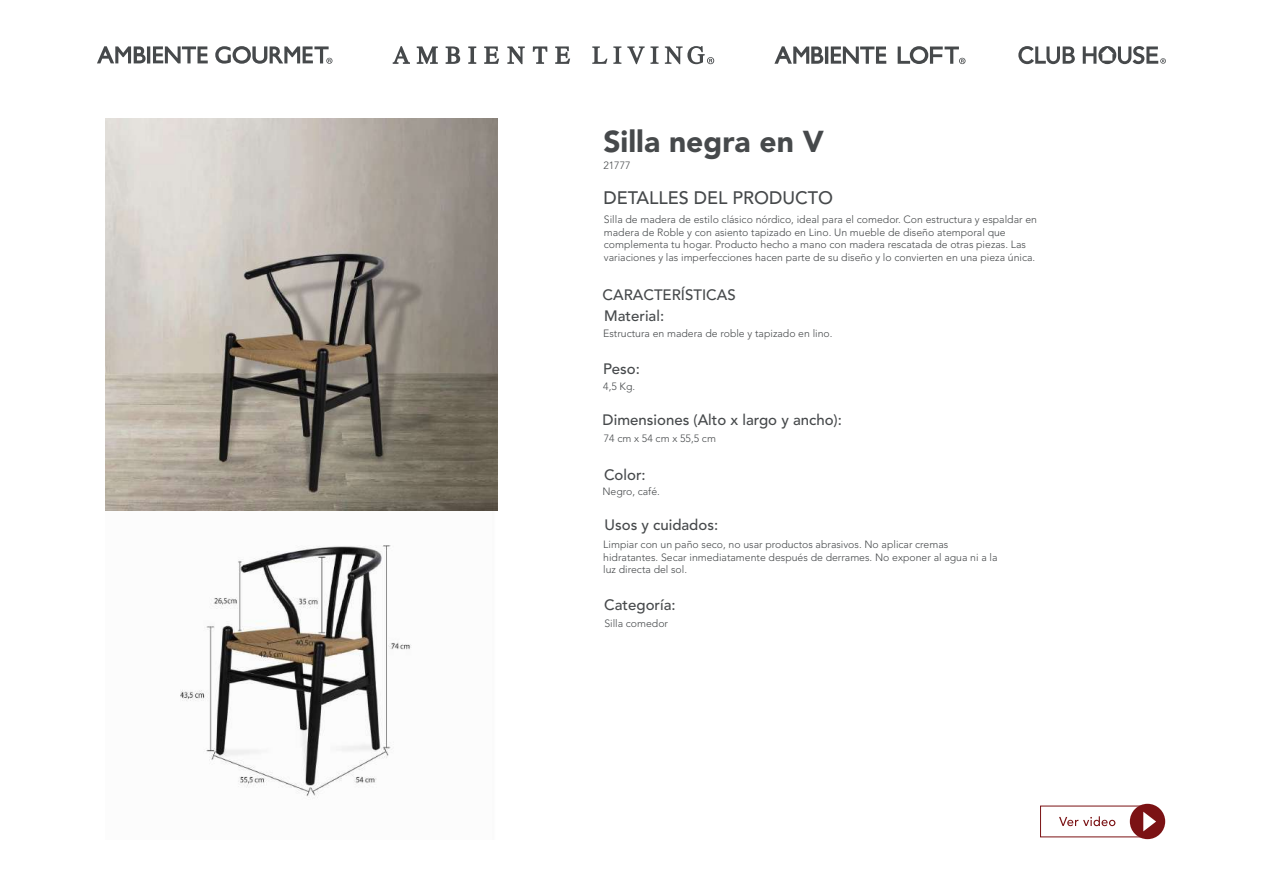
<style>
.page{position:relative;width:1263px;height:893px;background:#fff}
.page>*{position:absolute;margin:0;border:0;box-sizing:border-box;transform-origin:0 0}
.t1{font:900 30px "Avenir LT Std";color:#46494b}
.t2{font:500 18px "Avenir LT Std";color:#46494b}
.t3{font:500 15px "Avenir LT Std";color:#46494b}
.t4{font:300 10.5px/12.6px "Avenir LT Std";color:#46494b}
</style>
<div class="page">
<img style="left:180px;top:545px;width:231px;height:253px">
<svg style="left:97px;top:46px;width:49px;height:17px"></svg>
<hr style="left:147px;top:46px;width:3px;height:18px;background:#46494b">
<svg style="left:153px;top:46px;width:55px;height:17px"></svg>
<svg style="left:215px;top:46px;width:117px;height:18px"></svg>
<svg style="left:592px;top:46px;width:15px;height:18px"></svg>
<svg style="left:613px;top:46px;width:8px;height:18px"></svg>
<svg style="left:627px;top:46px;width:31px;height:18px"></svg>
<svg style="left:468px;top:46px;width:8px;height:18px"></svg>
<svg style="left:446px;top:46px;width:14px;height:18px"></svg>
<svg style="left:555px;top:46px;width:15px;height:18px"></svg>
<svg style="left:417px;top:46px;width:21px;height:18px"></svg>
<svg style="left:393px;top:46px;width:17px;height:18px"></svg>
<svg style="left:484px;top:46px;width:15px;height:18px"></svg>
<svg style="left:533px;top:46px;width:14px;height:18px"></svg>
<svg style="left:507px;top:46px;width:18px;height:18px"></svg>
<svg style="left:665px;top:46px;width:49px;height:18px"></svg>
<svg style="left:774px;top:46px;width:49px;height:18px"></svg>
<hr style="left:825px;top:47px;width:3px;height:17px;background:#46494b">
<svg style="left:831px;top:46px;width:55px;height:18px"></svg>
<svg style="left:898px;top:46px;width:67px;height:18px"></svg>
<svg style="left:1018px;top:46px;width:57px;height:18px"></svg>
<svg style="left:1083px;top:46px;width:83px;height:18px"></svg>
<svg style="left:1059px;top:816px;width:56px;height:10px"></svg>
<div style="left:1130px;top:804px;width:35px;height:35px;background:#7b1214;border-radius:50%"></div>
<svg style="left:1143px;top:812px;width:13px;height:19px"></svg>
<img style="left:106px;top:119px;width:391px;height:392px">
<h1 class="t1" style="left:603px;top:123px;width:222px">Silla negra en V</h1>
<p class="t4" style="left:603px;top:159px;width:29px">21777</p>
<h2 class="t2" style="left:603px;top:187px;width:231px">DETALLES DEL PRODUCTO</h2>
<p class="t4" style="left:604px;top:213px;width:435px">Silla de madera de estilo clásico nórdico, ideal para el comedor. Con estructura y espaldar en madera de Roble y con asiento tapizado en Lino. Un mueble de diseño atemporal que complementa tu hogar. Producto hecho a mano con madera rescatada de otras piezas. Las variaciones y las imperfecciones hacen parte de su diseño y lo convierten en una pieza única.</p>
<h3 class="t3" style="left:603px;top:286px;width:135px">CARACTERÍSTICAS</h3>
<h3 class="t3" style="left:604px;top:307px;width:61px">Material:</h3>
<p class="t4" style="left:603px;top:327px;width:231px">Estructura en madera de roble y tapizado en lino.</p>
<h3 class="t3" style="left:603px;top:360px;width:38px">Peso:</h3>
<p class="t4" style="left:603px;top:380px;width:33px">4,5 Kg.</p>
<h3 class="t3" style="left:603px;top:411px;width:241px">Dimensiones (Alto x largo y ancho):</h3>
<p class="t4" style="left:604px;top:432px;width:114px">74 cm x 54 cm x 55,5 cm</p>
<h3 class="t3" style="left:604px;top:466px;width:43px">Color:</h3>
<p class="t4" style="left:602px;top:485px;width:59px">Negro, café.</p>
<h3 class="t3" style="left:604px;top:517px;width:115px">Usos y cuidados:</h3>
<p class="t4" style="left:603px;top:538px;width:396px">Limpiar con un paño seco, no usar productos abrasivos. No aplicar cremas hidratantes. Secar inmediatamente después de derrames. No exponer al agua ni a la luz directa del sol.</p>
<h3 class="t3" style="left:604px;top:596px;width:73px">Categoría:</h3>
<p class="t4" style="left:604px;top:617px;width:65px">Silla comedor</p>
</div>
